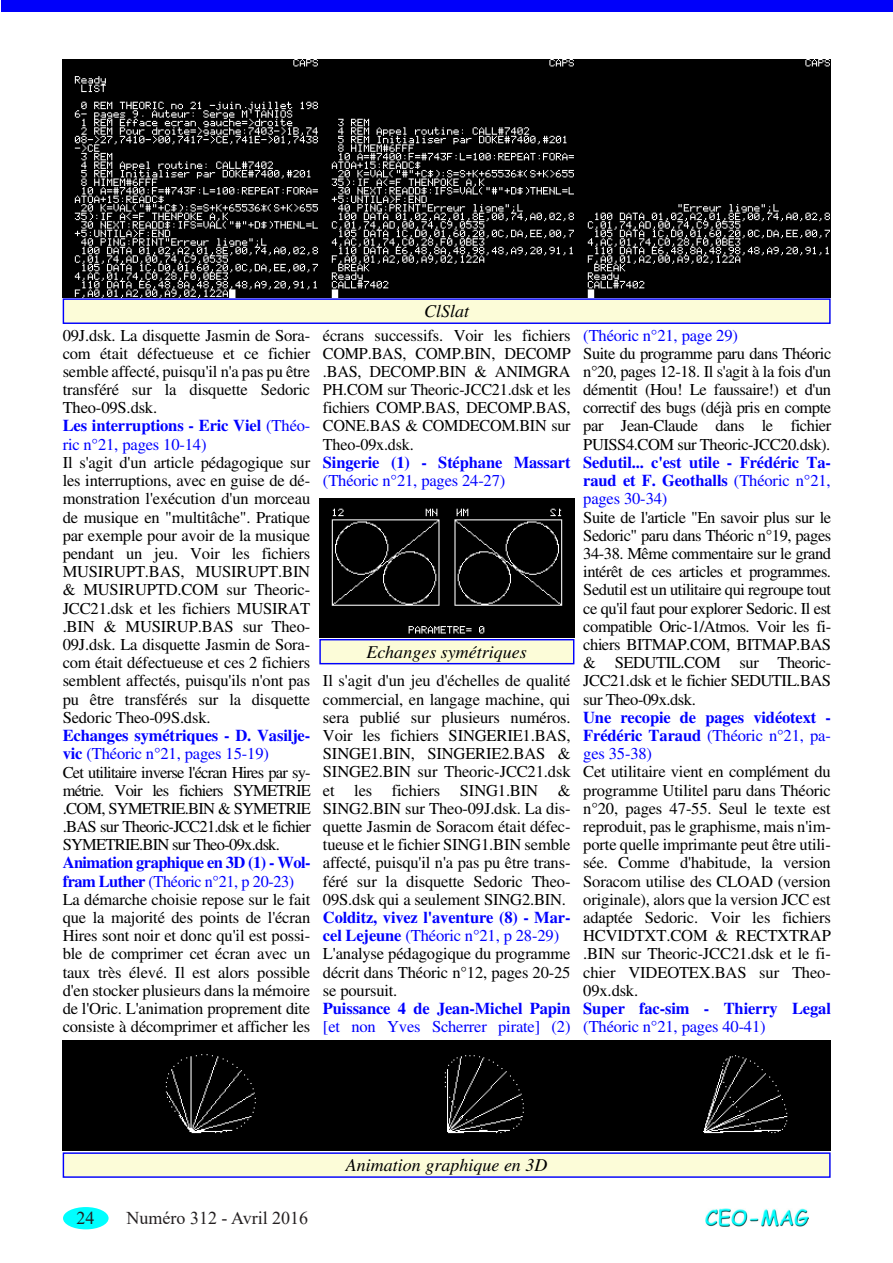
<style>
.page{position:relative;width:893px;height:1263px;background:#fff}
.page>*{position:absolute;margin:0;border:0;box-sizing:border-box;transform-origin:0 0}
.t1{font:italic 18px "Times";color:#000}
.t2{font:18px "Times New Roman";color:#231f20}
.t3{font:16.5px/18.1px "Times";letter-spacing:-.01em;color:#000}
.s1{font-weight:700;color:#00f}
.s2{color:#00f}
</style>
<div class="page">
<div style="left:63px;top:1207px;width:46px;height:22px;background:#0ff;border-radius:50%"></div>
<img style="left:706px;top:1209px;width:102px;height:18px">
<div style="left:1px;top:0;width:891px;height:11px;background:#0000fa"></div>
<img style="left:63px;top:59px;width:768px;height:263px">
<div style="left:63px;top:298px;width:768px;height:26px;border:1px solid #00f"></div>
<svg style="left:63px;top:60px;width:255px;height:238px;fill:#000"></svg>
<svg style="left:576px;top:60px;width:255px;height:238px;fill:#000"></svg>
<svg style="left:319px;top:60px;width:255px;height:238px;fill:#000"></svg>
<div style="left:65px;top:1040px;width:764px;height:136px;background:#fcfcd8"></div>
<div style="left:63px;top:1152px;width:768px;height:26px;border:1px solid #00f"></div>
<div style="left:63px;top:1040px;width:255px;height:111px;background:#000"></div>
<div style="left:576px;top:1040px;width:255px;height:111px;background:#000"></div>
<div style="left:319px;top:1040px;width:255px;height:111px;background:#000"></div>
<img style="left:319px;top:498px;width:255px;height:139px">
<div style="left:319px;top:639px;width:255px;height:25px;border:1px solid #00f"></div>
<p class="t1" style="left:424px;top:305px;width:46px">ClSlat</p>
<p class="t3" style="left:63px;top:328px;width:250px">09J.dsk. La disquette Jasmin de Sora&shy;com était défectueuse et ce fichier semble affecté, puisqu'il n'a pas pu être transféré sur la disquette Sedoric Theo-09S.dsk.<br><span class="s1">Les interruptions - Eric Viel</span> <span class="s2">(Théo&shy;ric n°21, pages 10-14)<br></span>Il s'agit d'un article pédagogique sur les interruptions, avec en guise de dé&shy;monstration l'exécution d'un morceau de musique en "multitâche". Pratique par exemple pour avoir de la musique pendant un jeu. Voir les fichiers MUSIRUPT.BAS, MUSIRUPT.BIN &amp; MUSIRUPTD.COM sur Theoric-JCC21.dsk et les fichiers MUSIRAT .BIN &amp; MUSIRUP.BAS sur Theo-09J.dsk. La disquette Jasmin de Sora&shy;com était défectueuse et ces 2 fichiers semblent affectés, puisqu'ils n'ont pas pu être transférés sur la disquette Sedoric Theo-09S.dsk.<br><span class="s1">Echanges symétriques - D. Vasilje&shy;vic</span> <span class="s2">(Théoric n°21, pages 15-19)<br></span>Cet utilitaire inverse l'écran Hires par sy&shy;métrie. Voir les fichiers SYMETRIE .COM, SYMETRIE.BIN &amp; SYMETRIE .BAS sur Theoric-JCC21.dsk et le fichier SYMETRIE.BIN sur Theo-09x.dsk.<br><span class="s1">Animation graphique en 3D (1) - Wol&shy;fram Luther</span> <span class="s2">(Théoric n°21, p 20-23)<br></span>La démarche choisie repose sur le fait que la majorité des points de l'écran Hires sont noir et donc qu'il est possi&shy;ble de comprimer cet écran avec un taux très élevé. Il est alors possible d'en stocker plusieurs dans la mémoire de l'Oric. L'animation proprement dite consiste à décomprimer et afficher les</p>
<p class="t3" style="left:323px;top:328px;width:249px">écrans successifs. Voir les fichiers<br>COMP.BAS, COMP.BIN, DECOMP .BAS, DECOMP.BIN &amp; ANIMGRA<br>PH.COM sur Theoric-JCC21.dsk et les fichiers COMP.BAS, DECOMP.BAS,<br>CONE.BAS &amp; COMDECOM.BIN sur<br>Theo-09x.dsk.<br><span class="s1">Singerie (1) - Stéphane Massart </span><span class="s2">(Théoric n°21, pages 24-27)</span></p>
<p class="t1" style="left:366px;top:645px;width:162px">Echanges symétriques</p>
<p class="t3" style="left:323px;top:673px;width:249px">Il s'agit d'un jeu d'échelles de qualité commercial, en langage machine, qui sera publié sur plusieurs numéros.<br>Voir les fichiers SINGERIE1.BAS, SINGE1.BIN, SINGERIE2.BAS &amp; SINGE2.BIN sur Theoric-JCC21.dsk et les fichiers SING1.BIN &amp; SING2.BIN sur Theo-09J.dsk. La dis&shy;quette Jasmin de Soracom était défec&shy;tueuse et le fichier SING1.BIN semble affecté, puisqu'il n'a pas pu être trans&shy;féré sur la disquette Sedoric Theo-09S.dsk qui a seulement SING2.BIN.<br><span class="s1">Colditz, vivez l'aventure (8) - Mar&shy;cel Lejeune</span> <span class="s2">(Théoric n°21, p 28-29)<br></span>L'analyse pédagogique du programme décrit dans Théoric n°12, pages 20-25 se poursuit.<br><span class="s1">Puissance 4 de Jean-Michel Papin </span><span class="s2">[et non Yves Scherrer pirate] (2)</span></p>
<p class="t3" style="left:583px;top:328px;width:250px"><span class="s2">(Théoric n°21, page 29)<br></span>Suite du programme paru dans Théoric n°20, pages 12-18. Il s'agit à la fois d'un démentit (Hou! Le faussaire!) et d'un correctif des bugs (déjà pris en compte par Jean-Claude dans le fichier PUISS4.COM sur Theoric-JCC20.dsk).<br><span class="s1">Sedutil... c'est utile - Frédéric Ta&shy;raud et F. Geothalls</span> <span class="s2">(Théoric n°21, pages 30-34)<br></span>Suite de l'article "En savoir plus sur le Sedoric" paru dans Théoric n°19, pages 34-38. Même commentaire sur le grand intérêt de ces articles et programmes.<br>Sedutil est un utilitaire qui regroupe tout ce qu'il faut pour explorer Sedoric. Il est compatible Oric-1/Atmos. Voir les fi&shy;chiers BITMAP.COM, BITMAP.BAS &amp; SEDUTIL.COM sur Theoric-JCC21.dsk et le fichier SEDUTIL.BAS sur Theo-09x.dsk.<br><span class="s1">Une recopie de pages vidéotext - Frédéric Taraud</span> <span class="s2">(Théoric n°21, pa&shy;ges 35-38)<br></span>Cet utilitaire vient en complément du programme Utilitel paru dans Théoric n°20, pages 47-55. Seul le texte est reproduit, pas le graphisme, mais n'im&shy;porte quelle imprimante peut être utili&shy;sée. Comme d'habitude, la version Soracom utilise des CLOAD (version originale), alors que la version JCC est adaptée Sedoric. Voir les fichiers HCVIDTXT.COM &amp; RECTXTRAP .BIN sur Theoric-JCC21.dsk et le fi&shy;chier VIDEOTEX.BAS sur Theo-09x.dsk.<br><span class="s1">Super fac-sim - Thierry Legal </span><span class="s2">(Théoric n°21, pages 40-41)</span></p>
<p class="t2" style="left:77px;top:1205px;width:19px">24</p>
<p class="t2" style="left:127px;top:1205px;width:183px">Numéro 312 - Avril 2016</p>
<p class="t1" style="left:346px;top:1159px;width:203px">Animation graphique en 3D</p>
</div>
